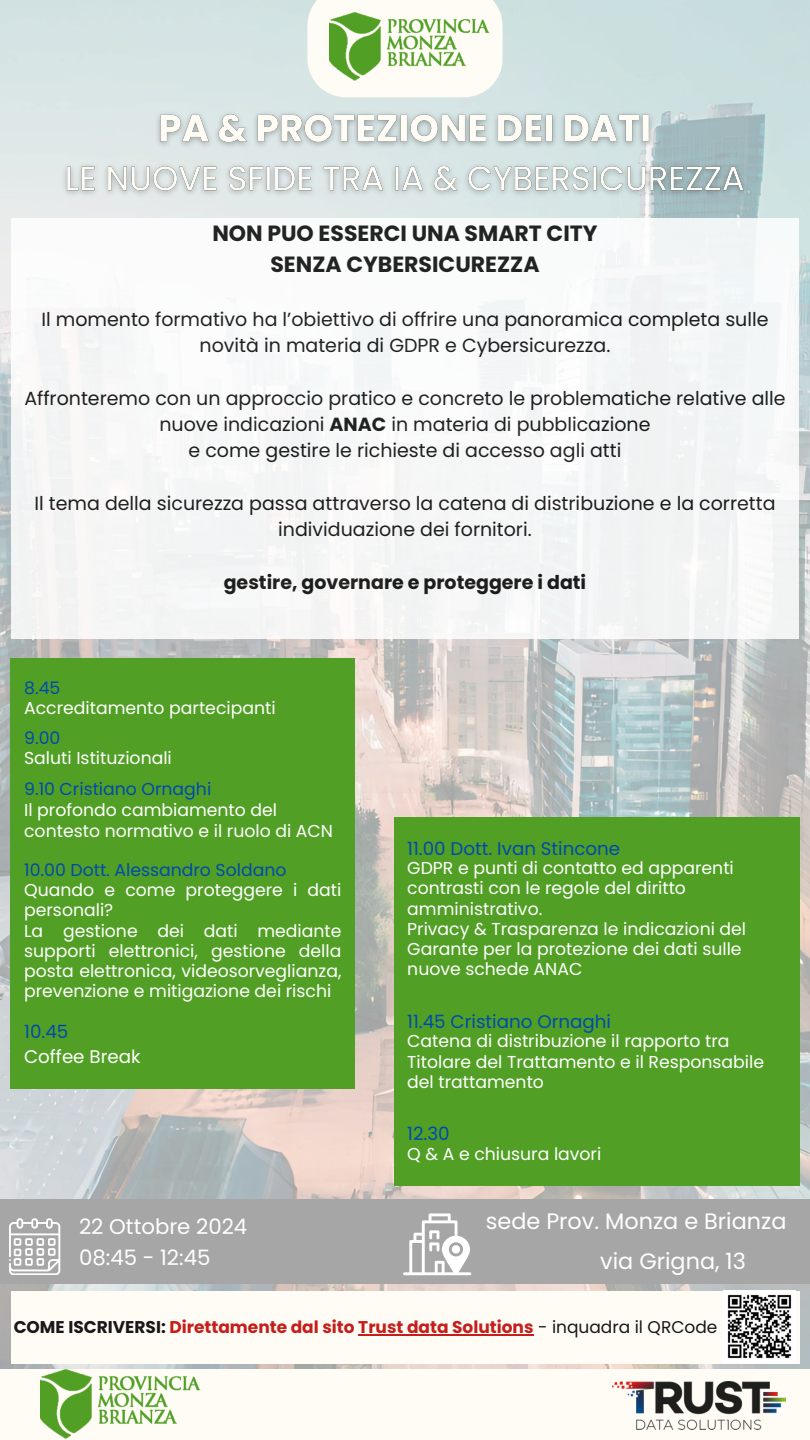
<style>
.page{position:relative;width:810px;height:1440px;background:#fff}
.page>*{position:absolute;margin:0;border:0;box-sizing:border-box;transform-origin:0 0}
.t1{font:22.4px "Poppins";color:#fff}
.t2{font:700 22px/30.8px "Poppins";color:#000;text-align:center}
.t3{font:21.3px "Poppins";color:#fff}
.t4{font:19px/26.2px "Poppins";color:#000;text-align:center}
.t5{font:700 19px "Poppins";color:#000}
.t6{font:18.3px "Poppins";color:#004aad}
.t7{font:18.3px/25.5px "Poppins";color:#fff}
.t8{font:17.3px/20.2px "Poppins";color:#fff}
.t9{font:700 17px "Poppins";color:#c51e1b}
.s1{font-weight:700}
.s2{color:#004aad}
.s3{color:#1a171b}
.s4{font-weight:400;color:#1a171b}
</style>
<div class="page">
<img style="left:0;top:0;width:810px;height:1370px">
<div style="left:0;top:1200px;width:810px;height:84px;background:#a6a6a6"></div>
<svg style="left:9px;top:1218px;width:51px;height:57px"></svg>
<svg style="left:403px;top:1213px;width:68px;height:62px"></svg>
<svg style="left:307px;top:0;width:196px;height:97px"></svg>
<div style="left:11px;top:218px;width:788px;height:420px;background:#f6f7f7"></div>
<div style="left:0;top:1370px;width:809px;height:70px;background:#fffcf6"></div>
<div style="left:11px;top:1291px;width:788px;height:72px;background:#fffcf6"></div>
<hr style="left:358px;top:1334px;width:176px;height:2px;background:#c51e1b">
<div style="left:11px;top:658px;width:344px;height:430px;background:#51a025"></div>
<img style="left:612px;top:1382px;width:173px;height:48px">
<div style="left:394px;top:817px;width:405px;height:369px;background:#51a025"></div>
<img style="left:330px;top:12px;width:159px;height:69px">
<img style="left:41px;top:1370px;width:159px;height:68px">
<img style="left:727px;top:1294px;width:65px;height:65px">
<img style="left:58px;top:102px;width:695px;height:100px">
<p class="t2" style="left:212px;top:218px;width:387px">NON PUO ESSERCI UNA SMART CITY<br>SENZA CYBERSICUREZZA</p>
<p class="t4" style="left:41px;top:306px;width:729px">Il momento formativo ha l’obiettivo di offrire una panoramica completa sulle novità in materia di GDPR e Cybersicurezza.</p>
<p class="t4" style="left:24px;top:385px;width:763px">Affronteremo con un approccio pratico e concreto le problematiche relative alle nuove indicazioni <span class="s1">ANAC</span> in materia di pubblicazione<br>e come gestire le richieste di accesso agli atti</p>
<p class="t4" style="left:34px;top:490px;width:743px">Il tema della sicurezza passa attraverso la catena di distribuzione e la corretta individuazione dei fornitori.</p>
<p class="t5" style="left:224px;top:569px;width:364px">gestire, governare e proteggere i dati</p>
<h5 class="t8" style="left:24px;top:677px;width:253px"><span class="s2">8.45<br></span>Accreditamento partecipanti</h5>
<h4 class="t8" style="left:24px;top:728px;width:149px"><span class="s2">9.00<br></span>Saluti Istituzionali</h4>
<h5 class="t8" style="left:24px;top:778px;width:310px;line-height:21px"><span class="s2">9.10 Cristiano Ornaghi<br></span>Il profondo cambiamento del contesto normativo e il ruolo di ACN</h5>
<h5 class="t8" style="left:24px;top:860px;width:319px"><span class="s2">10.00 Dott. Alessandro Soldano<br></span>Quando e come proteggere i dati personali?<br>La gestione dei dati mediante supporti elettronici, gestione della posta elettronica, videosorveglianza, prevenzione e mitigazione dei rischi</h5>
<h5 class="t7" style="left:24px;top:1019px;width:118px"><span class="s2">10.45<br></span>Coffee Break</h5>
<p class="t3" style="left:79px;top:1212px;width:170px">22 Ottobre 2024</p>
<p class="t3" style="left:79px;top:1242px;width:133px">08:45 - 12:45</p>
<h5 class="t6" style="left:407px;top:835px;width:215px">11.00 Dott. Ivan Stincone</h5>
<h5 class="t8" style="left:407px;top:858px;width:340px">GDPR e punti di contatto ed apparenti contrasti con le regole del diritto amministrativo.<br>Privacy &amp; Trasparenza le indicazioni del<br>Garante per la protezione dei dati sulle nuove schede ANAC</h5>
<h5 class="t6" style="left:407px;top:1009px;width:205px">11.45 Cristiano Ornaghi</h5>
<h5 class="t8" style="left:407px;top:1031px;width:358px">Catena di distribuzione il rapporto tra<br>Titolare del Trattamento e il Responsabile del trattamento</h5>
<h5 class="t6" style="left:407px;top:1121px;width:44px">12.30</h5>
<h5 class="t8" style="left:407px;top:1144px;width:196px">Q &amp; A e chiusura lavori</h5>
<h2 class="t1" style="left:486px;top:1205px;width:302px">sede Prov. Monza e Brianza</h2>
<h5 class="t1" style="left:600px;top:1246px;width:147px">via Grigna, 13</h5>
<h5 class="t9" style="left:14px;top:1315px;width:705px"><span class="s3">COME ISCRIVERSI:</span> Direttamente dal sito Trust data Solutions <span class="s4">- inquadra il QRCode</span></h5>
</div>
